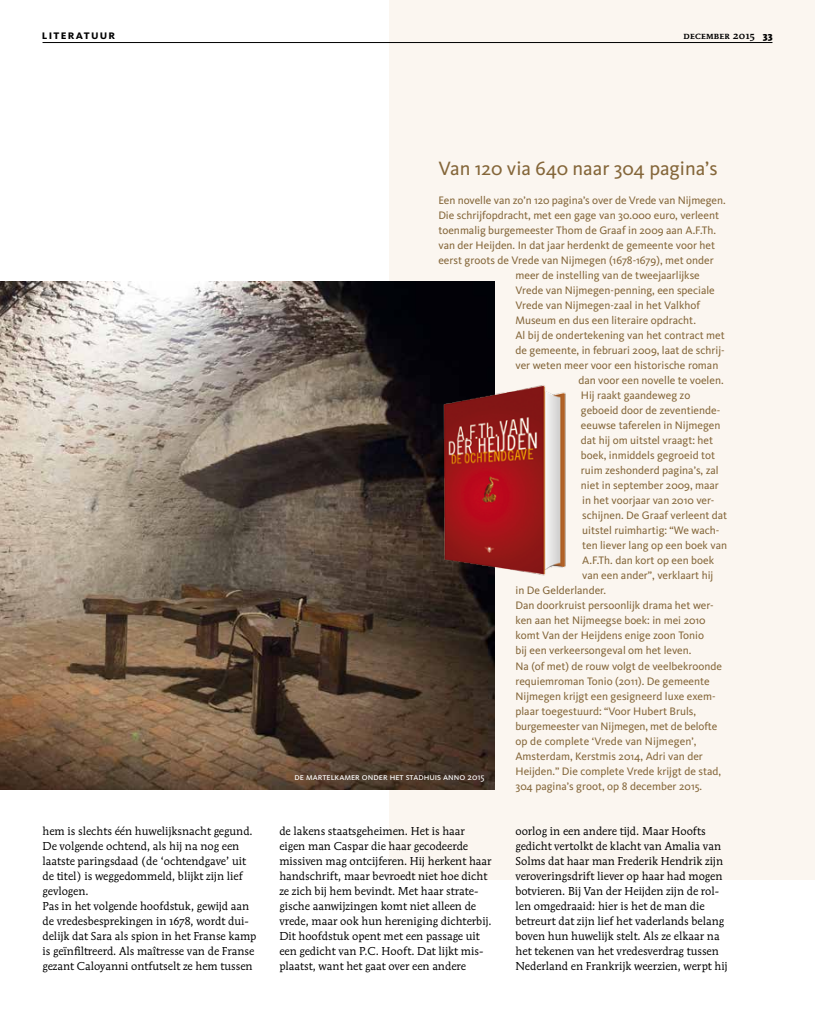
<style>
.page{position:relative;width:815px;height:1028px;background:#fff}
.page>*{position:absolute;margin:0;border:0;box-sizing:border-box;transform-origin:0 0}
.t1{font:20px "Kievit";color:#846639}
.t2{font:12.5px "Kievit Bold SC";letter-spacing:.1em;color:#000}
.t3{font:11.25px "Kievit";color:#846639}
.t4{font:11.25px/15px "Mendoza Rom ITC Book OS";color:#000}
.t5{font:10px "Mendoza Rom ITC Medi SC";letter-spacing:.02em;color:#000}
.t6{font:9.38px "Kievit Book SC";color:#fff}
.s1{font-family:"Kievit";font-weight:900}
.s2{font-family:"Kievit"}
</style>
<div class="page">
<div style="left:390px;top:0;width:425px;height:879px;background:#fbf6f0"></div>
<img style="left:0;top:282px;width:494px;height:507px">
<img style="left:425px;top:375px;width:141px;height:202px">
<hr style="left:43px;top:42px;width:729px;height:1px;background:#000">
<p class="t2" style="left:42px;top:28px;width:75px">literatuur</p>
<p class="t5" style="left:683px;top:30px;width:90px">december 2015 <span class="s1">33</span></p>
<h1 class="t1" style="left:438px;top:157px;width:281px">Van 120 via 640 naar 304 pagina’s</h1>
<p class="t3" style="left:438px;top:194px;width:289px">Een novelle van zo’n 120 pagina’s over de Vrede van Nijmegen.</p>
<p class="t3" style="left:438px;top:209px;width:282px">Die schrijfopdracht, met een gage van 30.000 euro, verleent</p>
<p class="t3" style="left:438px;top:224px;width:279px">toenmalig burgemeester Thom de Graaf in 2009 aan A.F.Th.</p>
<p class="t3" style="left:438px;top:239px;width:278px">van der Heijden. In dat jaar herdenkt de gemeente voor het</p>
<p class="t3" style="left:438px;top:254px;width:277px">eerst groots de Vrede van Nijmegen (1678-1679), met onder</p>
<p class="t3" style="left:515px;top:269px;width:186px">meer de instelling van de tweejaarlijkse</p>
<p class="t3" style="left:515px;top:284px;width:201px">Vrede van Nijmegen-penning, een speciale</p>
<p class="t3" style="left:515px;top:299px;width:186px">Vrede van Nijmegen-zaal in het Valkhof</p>
<p class="t3" style="left:515px;top:314px;width:182px">Museum en dus een literaire opdracht.</p>
<p class="t3" style="left:515px;top:329px;width:211px">Al bij de ondertekening van het contract met</p>
<p class="t3" style="left:515px;top:344px;width:211px">de gemeente, in februari 2009, laat de schrij-</p>
<p class="t3" style="left:515px;top:359px;width:204px">ver weten meer voor een historische roman</p>
<p class="t3" style="left:578px;top:374px;width:147px">dan voor een novelle te voelen.</p>
<p class="t3" style="left:581px;top:389px;width:111px">Hij raakt gaandeweg zo</p>
<p class="t3" style="left:581px;top:404px;width:141px">geboeid door de zeventiende-</p>
<p class="t3" style="left:581px;top:419px;width:141px">eeuwse taferelen in Nijmegen</p>
<p class="t3" style="left:581px;top:434px;width:134px">dat hij om uitstel vraagt: het</p>
<p class="t3" style="left:581px;top:449px;width:136px">boek, inmiddels gegroeid tot</p>
<p class="t3" style="left:581px;top:464px;width:139px">ruim zeshonderd pagina’s, zal</p>
<p class="t3" style="left:581px;top:479px;width:139px">niet in september 2009, maar</p>
<p class="t3" style="left:582px;top:494px;width:134px">in het voorjaar van 2010 ver-</p>
<p class="t3" style="left:582px;top:509px;width:147px">schijnen. De Graaf verleent dat</p>
<p class="t3" style="left:582px;top:524px;width:139px">uitstel ruimhartig: “We wach-</p>
<p class="t3" style="left:582px;top:539px;width:147px">ten liever lang op een boek van</p>
<p class="t3" style="left:582px;top:554px;width:133px">A.F.Th. dan kort op een boek</p>
<p class="t3" style="left:582px;top:569px;width:133px">van een ander”, verklaart hij</p>
<p class="t3" style="left:515px;top:584px;width:92px">in De Gelderlander.</p>
<p class="t3" style="left:515px;top:599px;width:200px">Dan doorkruist persoonlijk drama het wer-</p>
<p class="t3" style="left:515px;top:614px;width:192px">ken aan het Nijmeegse boek: in mei 2010</p>
<p class="t3" style="left:515px;top:629px;width:190px">komt Van der Heijdens enige zoon Tonio</p>
<p class="t3" style="left:515px;top:644px;width:178px">bij een verkeersongeval om het leven.</p>
<p class="t3" style="left:515px;top:659px;width:208px">Na (of met) de rouw volgt de veelbekroonde</p>
<p class="t3" style="left:515px;top:674px;width:196px">requiemroman Tonio (2011). De gemeente</p>
<p class="t3" style="left:515px;top:689px;width:202px">Nijmegen krijgt een gesigneerd luxe exem-</p>
<p class="t3" style="left:515px;top:704px;width:182px">plaar toegestuurd: “Voor Hubert Bruls,</p>
<p class="t3" style="left:515px;top:719px;width:203px">burgemeester van Nijmegen, met de belofte</p>
<p class="t3" style="left:515px;top:734px;width:183px">op de complete ‘Vrede van Nijmegen’,</p>
<p class="t3" style="left:515px;top:749px;width:189px">Amsterdam, Kerstmis 2014, Adri van der</p>
<p class="t3" style="left:515px;top:764px;width:207px">Heijden.” Die complete Vrede krijgt de stad,</p>
<p class="t3" style="left:515px;top:779px;width:188px">304 pagina’s groot, op 8 december 2015.</p>
<p class="t6" style="left:295px;top:772px;width:191px">de martelkamer onder het stadhuis anno <span class="s2">2015</span></p>
<p class="t4" style="left:43px;top:823px;width:215px">hem is slechts één huwelijksnacht gegund.<br>De volgende ochtend, als hij na nog een laatste paringsdaad (de ‘ochtendgave’ uit de titel) is weggedommeld, blijkt zijn lief gevlogen.<br>Pas in het volgende hoofdstuk, gewijd aan de vredesbesprekingen in 1678, wordt dui&shy;delijk dat Sara als spion in het Franse kamp is geïnfiltreerd. Als maîtresse van de Franse gezant Caloyanni ontfutselt ze hem tussen</p>
<p class="t4" style="left:279px;top:823px;width:214px">de lakens staatsgeheimen. Het is haar eigen man Caspar die haar gecodeerde missiven mag ontcijferen. Hij herkent haar handschrift, maar bevroedt niet hoe dicht ze zich bij hem bevindt. Met haar strate&shy;gische aanwijzingen komt niet alleen de vrede, maar ook hun hereniging dichterbij.<br>Dit hoofdstuk opent met een passage uit een gedicht van P.C. Hooft. Dat lijkt mis&shy;plaatst, want het gaat over een andere</p>
<p class="t4" style="left:515px;top:823px;width:214px">oorlog in een andere tijd. Maar Hoofts gedicht vertolkt de klacht van Amalia van Solms dat haar man Frederik Hendrik zijn veroveringsdrift liever op haar had mogen botvieren. Bij Van der Heijden zijn de rol&shy;len omgedraaid: hier is het de man die betreurt dat zijn lief het vaderlands belang boven hun huwelijk stelt. Als ze elkaar na het tekenen van het vredesverdrag tussen Nederland en Frankrijk weerzien, werpt hij</p>
</div>
